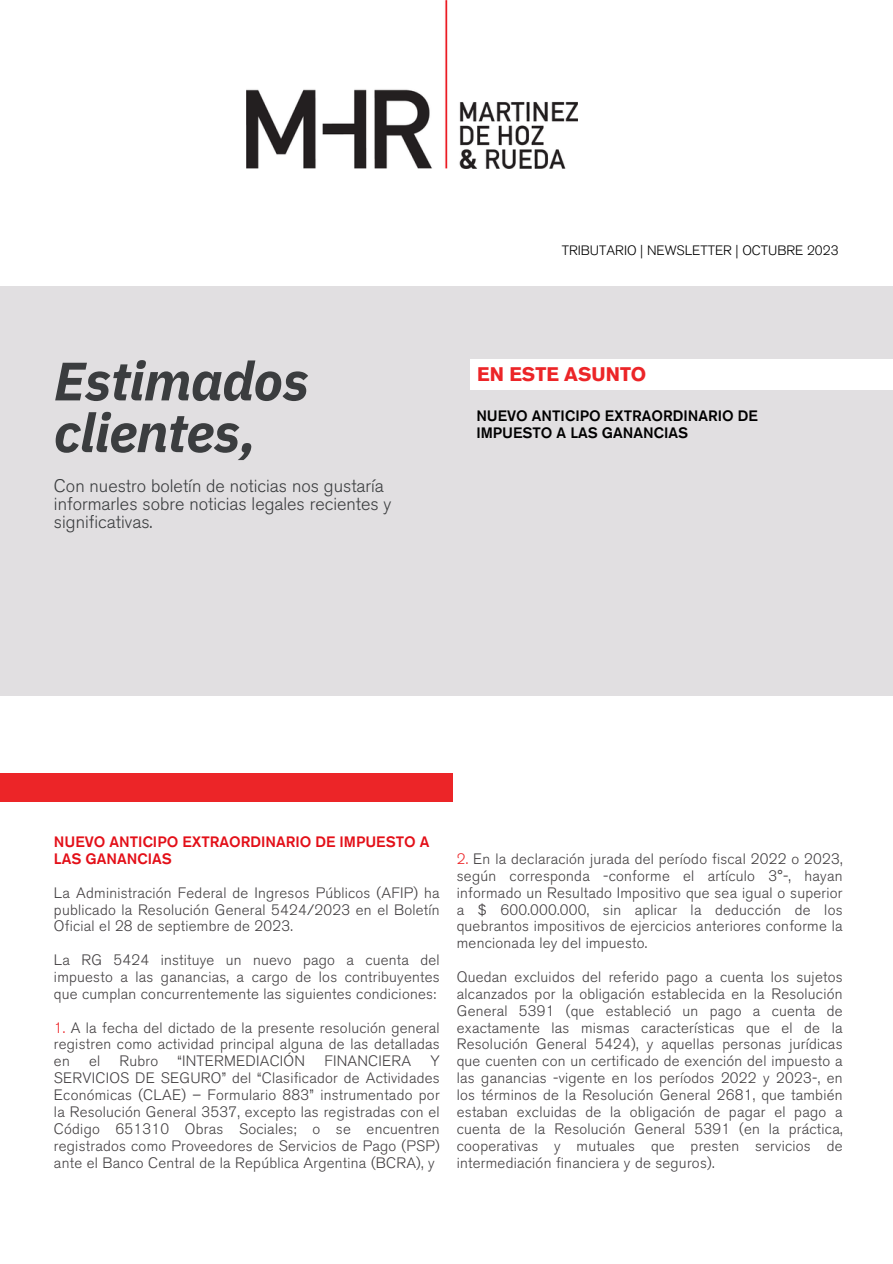
<style>
.page{position:relative;width:893px;height:1264px;background:#fff}
.page>*{position:absolute;margin:0;border:0;box-sizing:border-box;transform-origin:0 0}
.t1{font:italic 700 54px/51.8px "IBM Plex Sans";letter-spacing:-.01em;color:#3b3d3f}
.t2{font:700 19.5px "Akzidenz Grotesk BE";color:#ec2528}
.t3{font:300 18px/18px "Akzidenz Grotesk BE";color:#3b3d3f}
.t4{font:300 15px/16.8px "Akzidenz Grotesk BE";letter-spacing:.015em;color:#423f41;text-align:justify}
.t5{font:500 15px/16.8px "Akzidenz Grotesk BE";color:#e30f18}
.t6{font:500 15px/16.8px "Akzidenz Grotesk BE";color:#000}
.t7{font:300 13.5px "Akzidenz Grotesk BE";color:#000}
.s1{color:#ec2528}
</style>
<div class="page">
<div style="left:0;top:773px;width:452px;height:29px;background:#ec2528"></div>
<div style="left:0;top:286px;width:892px;height:409px;background:#e1dfe1"></div>
<div style="left:470px;top:359px;width:422px;height:31px;background:#fff"></div>
<img style="left:247px;top:0;width:330px;height:169px">
<p class="t7" style="left:561px;top:243px;width:278px">TRIBUTARIO | NEWSLETTER | OCTUBRE 2023</p>
<p class="t1" style="left:54px;top:354px;width:257px">Estimados clientes,</p>
<p class="t2" style="left:477px;top:364px;width:171px">EN ESTE ASUNTO</p>
<p class="t6" style="left:476px;top:408px;width:283px">NUEVO ANTICIPO EXTRAORDINARIO DE<br>IMPUESTO A LAS GANANCIAS</p>
<p class="t3" style="left:54px;top:477px;width:339px">Con nuestro boletín de noticias nos gustaría informarles sobre noticias legales recientes y significativas.</p>
<p class="t5" style="left:54px;top:833px;width:377px">NUEVO ANTICIPO EXTRAORDINARIO DE IMPUESTO A<br>LAS GANANCIAS</p>
<p class="t4" style="left:54px;top:884px;width:387px">La Administración Federal de Ingresos Públicos (AFIP) ha publicado la Resolución General 5424/2023 en el Boletín Oficial el 28 de septiembre de 2023.</p>
<p class="t4" style="left:54px;top:951px;width:387px">La RG 5424 instituye un nuevo pago a cuenta del impuesto a las ganancias, a cargo de los contribuyentes que cumplan concurrentemente las siguientes condiciones:</p>
<p class="t4" style="left:54px;top:1019px;width:387px"><span class="s1">1.</span> A la fecha del dictado de la presente resolución general registren como actividad principal alguna de las detalladas en</p>
<p class="t4" style="left:89px;top:1052px;width:13px">el</p>
<p class="t4" style="left:119px;top:1052px;width:40px">Rubro</p>
<p class="t4" style="left:177px;top:1052px;width:129px">“INTERMEDIACIÓN</p>
<p class="t4" style="left:324px;top:1052px;width:88px">FINANCIERA</p>
<p class="t4" style="left:54px;top:1052px;width:387px;text-indent:376px">Y SERVICIOS DE SEGURO” del “Clasificador de Actividades Económicas (CLAE) – Formulario 883” instrumentado por la Resolución General 3537, excepto las registradas con el Código 651310 Obras Sociales; o se encuentren registrados como Proveedores de Servicios de Pago (PSP) ante el Banco Central de la República Argentina (BCRA), y</p>
<p class="t4" style="left:457px;top:850px;width:387px"><span class="s1">2.</span> En la declaración jurada del período fiscal 2022 o 2023, según corresponda -conforme el artículo 3°-, hayan informado un Resultado Impositivo que sea igual o superior a $ 600.000.000, sin aplicar la deducción de los quebrantos impositivos de ejercicios anteriores conforme la mencionada ley del impuesto.</p>
<p class="t4" style="left:457px;top:968px;width:387px">Quedan excluidos del referido pago a cuenta los sujetos alcanzados por la obligación establecida en la Resolución General 5391 (que estableció un pago a cuenta de exactamente las mismas características que el de la Resolución General 5424), y aquellas personas jurídicas que cuenten con un certificado de exención del impuesto a las ganancias -vigente en los períodos 2022 y 2023-, en los términos de la Resolución General 2681, que también estaban excluidas de la obligación de pagar el pago a cuenta de la Resolución General 5391 (en la práctica, cooperativas y mutuales que presten servicios de intermediación financiera y de seguros).</p>
</div>
